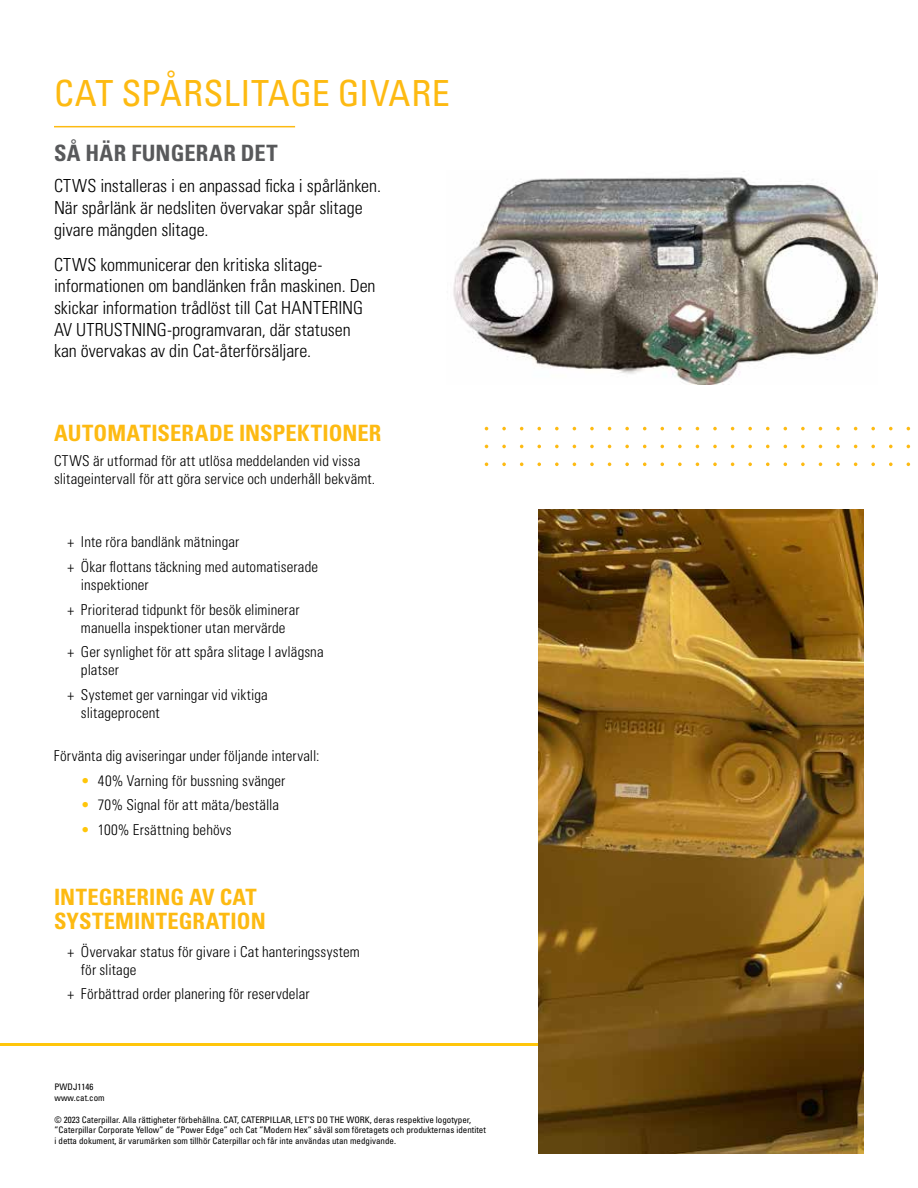
<style>
.page{position:relative;width:918px;height:1188px;background:#fff}
.page>*{position:absolute;margin:0;border:0;box-sizing:border-box;transform-origin:0 0}
.t1{font:condensed 36px "Univers LT Std";letter-spacing:.005em;color:#fdba12}
.t2{font:700 condensed 22.5px/24px "Univers LT Std";letter-spacing:.005em;color:#fdba12}
.t3{font:700 condensed 22.5px "Univers LT Std";letter-spacing:.015em;color:#58595b}
.t4{font:300 condensed 18px/21.6px "Univers LT Std";letter-spacing:-.005em;color:#000}
.t5{font:300 condensed 15px/24.8px "Univers LT Std";letter-spacing:.005em;color:#000}
.t6{font:condensed 9px/10.8px "Univers LT Std";color:#000}
.s1{color:#ffc60a}
</style>
<div class="page">
<hr style="left:54px;top:126px;width:241px;height:1px;background:#fdba12">
<img style="left:453px;top:177px;width:424px;height:208px">
<hr style="left:0;top:1043px;width:539px;height:2px;background:#ffc60a">
<img style="left:539px;top:510px;width:325px;height:643px">
<svg style="left:485px;top:462px;width:3px;height:4px"></svg>
<svg style="left:502px;top:462px;width:4px;height:4px"></svg>
<svg style="left:520px;top:462px;width:3px;height:4px"></svg>
<svg style="left:537px;top:462px;width:4px;height:4px"></svg>
<svg style="left:555px;top:462px;width:4px;height:4px"></svg>
<svg style="left:573px;top:462px;width:3px;height:4px"></svg>
<svg style="left:590px;top:462px;width:4px;height:4px"></svg>
<svg style="left:608px;top:462px;width:3px;height:4px"></svg>
<svg style="left:625px;top:462px;width:4px;height:4px"></svg>
<svg style="left:643px;top:462px;width:3px;height:4px"></svg>
<svg style="left:661px;top:462px;width:3px;height:4px"></svg>
<svg style="left:678px;top:462px;width:4px;height:4px"></svg>
<svg style="left:696px;top:462px;width:3px;height:4px"></svg>
<svg style="left:713px;top:462px;width:4px;height:4px"></svg>
<svg style="left:731px;top:462px;width:3px;height:4px"></svg>
<svg style="left:748px;top:462px;width:4px;height:4px"></svg>
<svg style="left:766px;top:462px;width:4px;height:4px"></svg>
<svg style="left:784px;top:462px;width:3px;height:4px"></svg>
<svg style="left:801px;top:462px;width:4px;height:4px"></svg>
<svg style="left:819px;top:462px;width:3px;height:4px"></svg>
<svg style="left:836px;top:462px;width:4px;height:4px"></svg>
<svg style="left:854px;top:462px;width:3px;height:4px"></svg>
<svg style="left:871px;top:462px;width:4px;height:4px"></svg>
<svg style="left:889px;top:462px;width:4px;height:4px"></svg>
<svg style="left:907px;top:462px;width:3px;height:4px"></svg>
<svg style="left:502px;top:445px;width:4px;height:3px"></svg>
<svg style="left:537px;top:445px;width:4px;height:3px"></svg>
<svg style="left:555px;top:445px;width:4px;height:3px"></svg>
<svg style="left:590px;top:445px;width:4px;height:3px"></svg>
<svg style="left:625px;top:445px;width:4px;height:3px"></svg>
<svg style="left:678px;top:445px;width:4px;height:3px"></svg>
<svg style="left:713px;top:445px;width:4px;height:3px"></svg>
<svg style="left:748px;top:445px;width:4px;height:3px"></svg>
<svg style="left:766px;top:445px;width:4px;height:3px"></svg>
<svg style="left:801px;top:445px;width:4px;height:3px"></svg>
<svg style="left:836px;top:445px;width:4px;height:3px"></svg>
<svg style="left:871px;top:445px;width:4px;height:3px"></svg>
<svg style="left:889px;top:445px;width:4px;height:3px"></svg>
<svg style="left:502px;top:427px;width:4px;height:3px"></svg>
<svg style="left:537px;top:427px;width:4px;height:3px"></svg>
<svg style="left:555px;top:427px;width:4px;height:3px"></svg>
<svg style="left:590px;top:427px;width:4px;height:3px"></svg>
<svg style="left:625px;top:427px;width:4px;height:3px"></svg>
<svg style="left:678px;top:427px;width:4px;height:3px"></svg>
<svg style="left:713px;top:427px;width:4px;height:3px"></svg>
<svg style="left:748px;top:427px;width:4px;height:3px"></svg>
<svg style="left:766px;top:427px;width:4px;height:3px"></svg>
<svg style="left:801px;top:427px;width:4px;height:3px"></svg>
<svg style="left:836px;top:427px;width:4px;height:3px"></svg>
<svg style="left:871px;top:427px;width:4px;height:3px"></svg>
<svg style="left:889px;top:427px;width:4px;height:3px"></svg>
<h1 class="t1" style="left:54px;top:71px;width:397px">CAT SPÅRSLITAGE GIVARE</h1>
<h2 class="t3" style="left:54px;top:139px;width:225px">SÅ HÄR FUNGERAR DET</h2>
<p class="t4" style="left:54px;top:175px;width:329px">CTWS installeras i en anpassad ficka i spårlänken.<br>När spårlänk är nedsliten övervakar spår slitage givare mängden slitage.</p>
<p class="t4" style="left:54px;top:254px;width:323px">CTWS kommunicerar den kritiska slitage&shy;informationen om bandlänken från maskinen. Den skickar information trådlöst till Cat HANTERING AV UTRUSTNING-programvaran, där statusen kan övervakas av din Cat-återförsäljare.</p>
<h2 class="t2" style="left:54px;top:421px;width:329px">AUTOMATISERADE INSPEKTIONER</h2>
<p class="t5" style="left:54px;top:451px;width:323px;line-height:18px">CTWS är utformad för att utlösa meddelanden vid vissa slitageintervall för att göra service och underhåll bekvämt.</p>
<p class="t5" style="left:67px;top:530px;width:252px">+ Inte röra bandlänk mätningar<br>+ Ökar flottans täckning med automatiserade</p>
<p class="t5" style="left:67px;top:572px;width:234px;text-indent:14px">inspektioner<br>+ Prioriterad tidpunkt för besök eliminerar</p>
<p class="t5" style="left:67px;top:615px;width:258px;text-indent:14px">manuella inspektioner utan mervärde<br>+ Ger synlighet för att spåra slitage I avlägsna</p>
<p class="t5" style="left:67px;top:658px;width:202px;text-indent:14px">platser<br>+ Systemet ger varningar vid viktiga</p>
<p class="t5" style="left:81px;top:701px;width:80px">slitageprocent</p>
<p class="t5" style="left:54px;top:743px;width:267px">Förvänta dig aviseringar under följande intervall:</p>
<p class="t5" style="left:81px;top:768px;width:206px"><span class="s1">•</span> 40% Varning för bussning svänger</p>
<p class="t5" style="left:81px;top:793px;width:200px"><span class="s1">•</span> 70% Signal för att mäta/beställa</p>
<p class="t5" style="left:81px;top:818px;width:152px"><span class="s1">•</span> 100% Ersättning behövs</p>
<h2 class="t2" style="left:54px;top:885px;width:213px">INTEGRERING AV CAT<br>SYSTEMINTEGRATION</h2>
<p class="t5" style="left:81px;top:942px;width:280px;line-height:18px;text-indent:-14px">+ Övervakar status för givare i Cat hanteringssystem för slitage</p>
<p class="t5" style="left:67px;top:982px;width:244px">+ Förbättrad order planering för reservdelar</p>
<p class="t6" style="left:55px;top:1082px;width:52px">PWDJ1146 www.cat.com</p>
<p class="t6" style="left:55px;top:1114px;width:433px">© 2023 Caterpillar. Alla rättigheter förbehållna. CAT, CATERPILLAR, LET’S DO THE WORK, deras respektive logotyper, ”Caterpillar Corporate Yellow” de ”Power Edge” och Cat ”Modern Hex” såväl som företagets och produkternas identitet i detta dokument, är varumärken som tillhör Caterpillar och får inte användas utan medgivande.</p>
</div>
